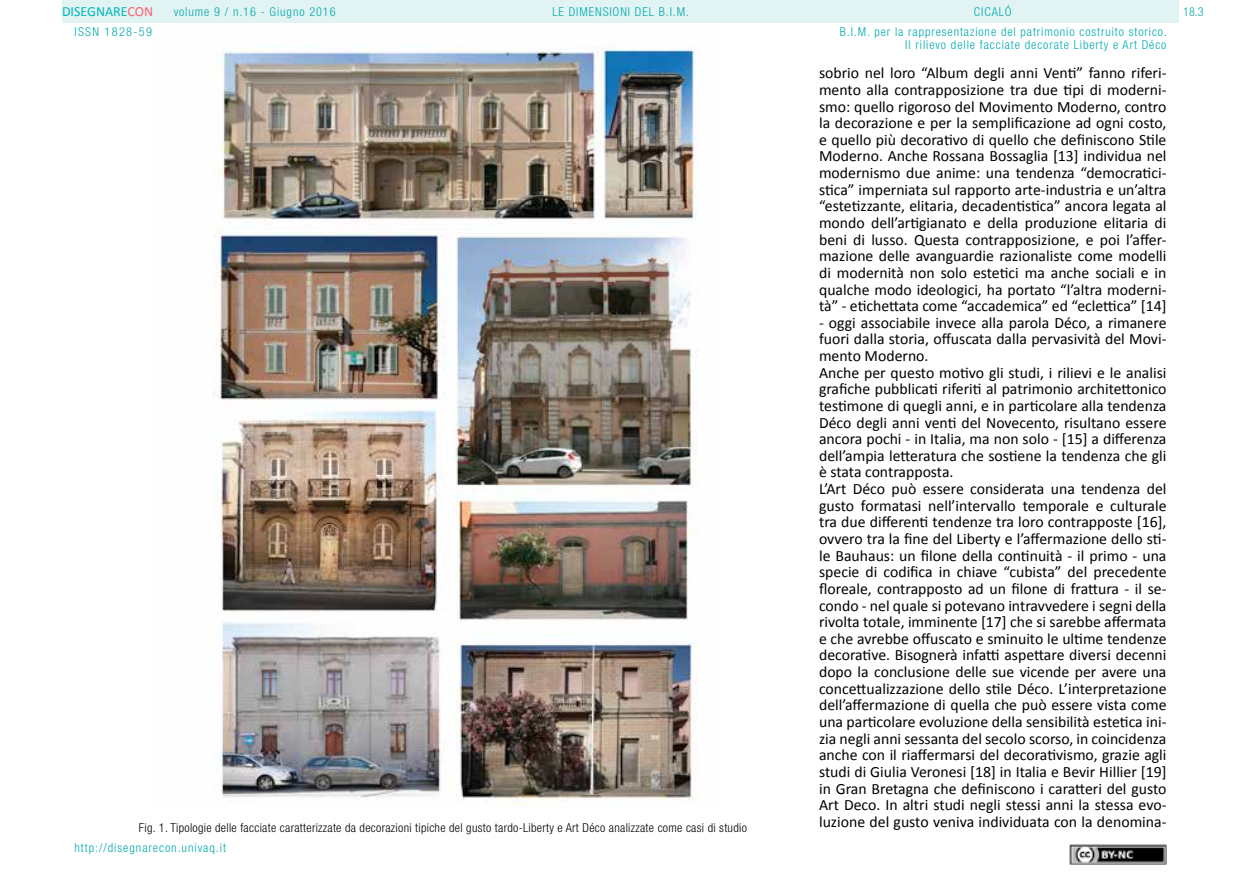
<style>
.page{position:relative;width:1241px;height:893px;background:#fff}
.page>*{position:absolute;margin:0;border:0;box-sizing:border-box;transform-origin:0 0}
.t1{font:15.75px/16.6px "Calibri";color:#000;text-align:justify}
.t2{font:14px "Calibri";color:#00b7bb}
.t3{font:300 condensed 12.25px/19.4px "Helvetica Neue LT Std";letter-spacing:.075em;color:#00aaad}
.t4{font:300 condensed 12.25px "Helvetica Neue LT Std";letter-spacing:.025em;color:#000}
.t5{font:300 condensed 12.25px "Helvetica Neue LT Std";letter-spacing:.11em;color:#00aaad}
.s1{color:#fb6275}
</style>
<div class="page">
<div style="left:62px;top:0;width:1116px;height:23px;background:#e2f3f3"></div>
<img style="left:1069px;top:845px;width:97px;height:19px">
<img style="left:213px;top:46px;width:485px;height:757px">
<p class="t2" style="left:62px;top:3px;width:93px">DISEGNARE<span class="s1">CON</span></p>
<p class="t3" style="left:839px;top:2px;width:328px;text-indent:134px">CICALÓ<br>B.I.M. per la rappresentazione del patrimonio costruito storico.</p>
<p class="t3" style="left:905px;top:35px;width:263px">Il rilievo delle facciate decorate Liberty e Art Déco</p>
<p class="t3" style="left:174px;top:2px;width:163px">volume 9 / n.16 - Giugno 2016</p>
<p class="t3" style="left:552px;top:2px;width:138px">LE DIMENSIONI DEL B.I.M.</p>
<p class="t3" style="left:1182px;top:2px;width:22px">18.3</p>
<p class="t5" style="left:74px;top:24px;width:93px">ISSN 1828-5961</p>
<p class="t4" style="left:139px;top:820px;width:609px">Fig. 1. Tipologie delle facciate caratterizzate da decorazioni tipiche del gusto tardo-Liberty e Art Déco analizzate come casi di studio</p>
<p class="t3" style="left:74px;top:838px;width:153px">http://disegnarecon.univaq.it</p>
<p class="t1" style="left:819px;top:65px;width:349px">sobrio nel loro “Album degli anni Venti” fanno riferi&shy;mento alla contrapposizione tra due tipi di moderni&shy;smo: quello rigoroso del Movimento Moderno, contro la decorazione e per la semplificazione ad ogni costo, e quello più decorativo di quello che definiscono Stile Moderno. Anche Rossana Bossaglia [13] individua nel modernismo due anime: una tendenza “democratici&shy;stica” imperniata sul rapporto arte-industria e un’altra “estetizzante, elitaria, decadentistica” ancora legata al mondo dell’artigianato e della produzione elitaria di beni di lusso. Questa contrapposizione, e poi l’affer&shy;mazione delle avanguardie razionaliste come modelli di modernità non solo estetici ma anche sociali e in qualche modo ideologici, ha portato “l’altra moderni&shy;tà” - etichettata come “accademica” ed “eclettica” [14]</p>
<p class="t1" style="left:819px;top:314px;width:349px;text-align:left">- oggi associabile invece alla parola Déco, a rimanere fuori dalla storia, offuscata dalla pervasività del Movi&shy;mento Moderno.<br>Anche per questo motivo gli studi, i rilievi e le analisi grafiche pubblicati riferiti al patrimonio architettonico testimone di quegli anni, e in particolare alla tendenza Déco degli anni venti del Novecento, risultano essere ancora pochi - in Italia, ma non solo - [15] a differenza dell’ampia letteratura che sostiene la tendenza che gli è stata contrapposta.<br>L’Art Déco può essere considerata una tendenza del gusto formatasi nell’intervallo temporale e culturale tra due differenti tendenze tra loro contrapposte [16], ovvero tra la fine del Liberty e l’affermazione dello sti&shy;le Bauhaus: un filone della continuità - il primo - una specie di codifica in chiave “cubista” del precedente floreale, contrapposto ad un filone di frattura - il se&shy;condo - nel quale si potevano intravvedere i segni della rivolta totale, imminente [17] che si sarebbe affermata e che avrebbe offuscato e sminuito le ultime tendenze decorative. Bisognerà infatti aspettare diversi decenni dopo la conclusione delle sue vicende per avere una concettualizzazione dello stile Déco. L’interpretazione dell’affermazione di quella che può essere vista come una particolare evoluzione della sensibilità estetica ini&shy;zia negli anni sessanta del secolo scorso, in coincidenza anche con il riaffermarsi del decorativismo, grazie agli studi di Giulia Veronesi [18] in Italia e Bevir Hillier [19] in Gran Bretagna che definiscono i caratteri del gusto Art Deco. In altri studi negli stessi anni la stessa evo&shy;luzione del gusto veniva individuata con la denomina-</p>
</div>
